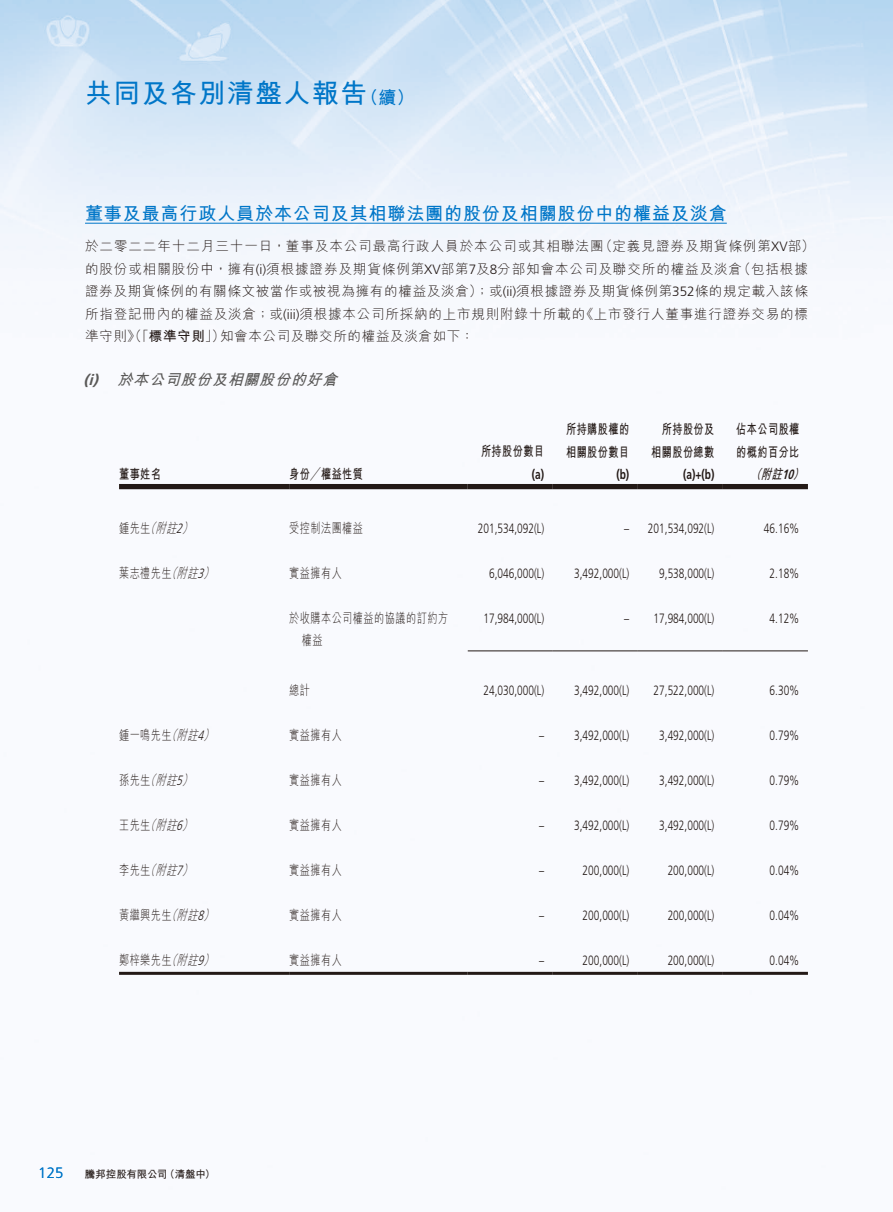
<style>
.page{position:relative;width:893px;height:1212px;background:#fff}
.page>*{position:absolute;margin:0;border:0;box-sizing:border-box;transform-origin:0 0}
.t1{font:700 27px "M Hei HK";letter-spacing:.05em;color:#0076c8}
.t2{font:700 18px "M Hei HK";letter-spacing:.05em;color:#0076c8}
.t3{font:italic 700 15px "M Hei HK";color:#595857}
.t4{font:300 15px "Frutiger LT Std";color:#0076c8}
.t5{font:italic 700 15px "Frutiger LT Std";color:#595857}
.t6{font:300 13.5px "Frutiger LT Std";color:#231916;scale:.75 1}
.t7{font:300 13.5px/22.5px "M Hei HK";letter-spacing:.055em;color:#231916}
.t8{font:300 13.5px/22.5px "M Hei HK";letter-spacing:.055em;color:#231916;scale:.75 1}
.t9{font:300 13.5px "M Hei HK";letter-spacing:.075em;color:#231916}
.t10{font:700 13.5px/22.5px "M Hei HK";letter-spacing:.05em;color:#231916;scale:.75 1}
.t11{font:italic 300 13.5px "M Hei HK";color:#231916;scale:.75 1}
.t12{font:700 13.5px "Frutiger LT Std";color:#231916;scale:.75 1}
.t13{font:italic 700 13.5px "M Hei HK";color:#231916;scale:.75 1}
.t14{font:italic 700 13.5px "Frutiger LT Std";color:#231916;scale:.75 1}
.t15{font:700 10.5px "M Hei HK";letter-spacing:-.015em;color:#231916}
.s1{font-family:"Frutiger LT Std"}
.s2{font-weight:700}
.s3{font-style:italic}
</style>
<div class="page">
<img style="left:0;top:0;width:893px;height:972px">
<hr style="left:85px;top:223px;width:642px;height:1px;background:#0076c8">
<div style="left:119px;top:484px;width:170px;height:5px;background:#231916"></div>
<div style="left:289px;top:484px;width:179px;height:5px;background:#231916"></div>
<div style="left:468px;top:484px;width:85px;height:5px;background:#231916"></div>
<div style="left:553px;top:484px;width:85px;height:5px;background:#231916"></div>
<div style="left:638px;top:484px;width:85px;height:5px;background:#231916"></div>
<div style="left:723px;top:484px;width:85px;height:5px;background:#231916"></div>
<hr style="left:468px;top:650px;width:85px;height:1px;background:#231916">
<hr style="left:553px;top:650px;width:85px;height:1px;background:#231916">
<hr style="left:638px;top:650px;width:85px;height:1px;background:#231916">
<hr style="left:723px;top:650px;width:85px;height:1px;background:#231916">
<hr style="left:119px;top:972px;width:170px;height:3px;background:#231916">
<hr style="left:289px;top:972px;width:179px;height:3px;background:#231916">
<hr style="left:468px;top:972px;width:85px;height:3px;background:#231916">
<hr style="left:553px;top:972px;width:85px;height:3px;background:#231916">
<hr style="left:638px;top:972px;width:85px;height:3px;background:#231916">
<hr style="left:723px;top:972px;width:85px;height:3px;background:#231916">
<h1 class="t1" style="left:85px;top:73px;width:284px">共同及各別清盤人報告</h1>
<h2 class="t2" style="left:360px;top:84px;width:56px">（續(</h2>
<h2 class="t2" style="left:85px;top:200px;width:643px">董事及最高行政人員於本公司及其相聯法團的股份及相關股份中的權益及淡倉</h2>
<p class="t9" style="left:599px;top:239px;width:217px">（定義見證券及期貨條例第<span class="s1">XV</span>部(</p>
<p class="t9" style="left:85px;top:239px;width:520px">於二零二二年十二月三十一日，董事及本公司最高行政人員於本公司或其相聯法團</p>
<p class="t7" style="left:85px;top:257px;width:659px">的股份或相關股份中，擁有 <span class="s1">)i(</span> 須根據證券及期貨條例第<span class="s1">XV</span>部第及<span class="s1">7 8</span>分部知會本公司及聯交所的權益及淡倉</p>
<p class="t7" style="left:85px;top:280px;width:724px">證券及期貨條例的有關條文被當作或被視為擁有的權益及淡倉）；或 <span class="s1">)i i(</span> 須根據證券及期貨條例第<span class="s1">352</span>條的規定載入該條</p>
<p class="t7" style="left:580px;top:302px;width:229px">《上市發行人董事進行證券交易的標</p>
<p class="t7" style="left:737px;top:257px;width:72px">（包括根據</p>
<p class="t7" style="left:220px;top:302px;width:367px;text-indent:-135px">所指登記冊內的權益及淡倉；或<span class="s1">(iii)</span>須根據本公司所採納的上市規則附錄十所載的知會本公司及聯交所的權益及淡倉如下：</p>
<p class="t7" style="left:85px;top:325px;width:142px">準守則》（「<span class="s2">標準守則</span>」）</p>
<p class="t3" style="left:118px;top:368px;width:226px">於本公司股份及相關股份的好倉</p>
<p class="t5" style="left:83px;top:371px;width:15px">i(</p>
<p class="t5" style="left:93px;top:371px;width:11px">)</p>
<p class="t10" style="left:119px;top:462px;width:58px">董事姓名</p>
<p class="t10" style="left:289px;top:462px;width:100px">身份╱權益性質</p>
<p class="t10" style="left:481px;top:439px;width:86px">所持股份數目</p>
<p class="t12" style="left:532px;top:466px;width:18px">(a(</p>
<p class="t10" style="left:566px;top:417px;width:86px">所持購股權的相關股份數目</p>
<p class="t12" style="left:616px;top:466px;width:19px">(b(</p>
<p class="t10" style="left:651px;top:417px;width:86px;text-align:right">所持股份及相關股份總數</p>
<p class="t12" style="left:683px;top:466px;width:43px">(b(+)a(</p>
<p class="t10" style="left:736px;top:417px;width:86px">佔本公司股權的概約百分比</p>
<p class="t13" style="left:793px;top:464px;width:21px">(</p>
<p class="t13" style="left:761px;top:464px;width:35px">附註</p>
<p class="t13" style="left:751px;top:464px;width:21px">（</p>
<p class="t14" style="left:782px;top:466px;width:22px">10</p>
<p class="t11" style="left:145px;top:521px;width:20px">（</p>
<p class="t11" style="left:176px;top:521px;width:27px">）<span class="s1">2</span></p>
<p class="t8" style="left:119px;top:516px;width:82px">鍾先生<span class="s3">附註</span></p>
<p class="t8" style="left:289px;top:516px;width:100px">受控制法團權益</p>
<p class="t6" style="left:478px;top:520px;width:90px">201,534,092 L( )</p>
<p class="t6" style="left:624px;top:520px;width:8px">–</p>
<p class="t6" style="left:648px;top:520px;width:90px">201,534,092 (L(</p>
<p class="t6" style="left:764px;top:520px;width:49px">46.16%</p>
<p class="t8" style="left:119px;top:561px;width:111px">葉志禮先生<span class="s3">附註</span></p>
<p class="t11" style="left:167px;top:566px;width:20px">（</p>
<p class="t11" style="left:197px;top:566px;width:27px">）<span class="s1">3</span></p>
<p class="t8" style="left:289px;top:561px;width:72px">實益擁有人</p>
<p class="t6" style="left:489px;top:565px;width:75px">6,046,000 )L(</p>
<p class="t6" style="left:574px;top:565px;width:75px">3,492,000 )L(</p>
<p class="t6" style="left:659px;top:565px;width:75px">9,538,000 (L(</p>
<p class="t6" style="left:770px;top:565px;width:41px">2.18%</p>
<p class="t8" style="left:302px;top:606px;width:196px;text-indent:-13px">於收購本公司權益的協議的訂約方權益</p>
<p class="t6" style="left:770px;top:610px;width:41px">4.12%</p>
<p class="t6" style="left:483px;top:610px;width:83px">17,984,000 L( )</p>
<p class="t6" style="left:624px;top:610px;width:8px">–</p>
<p class="t6" style="left:654px;top:610px;width:83px">17,984,000 (L(</p>
<p class="t8" style="left:289px;top:678px;width:29px">總計</p>
<p class="t6" style="left:483px;top:682px;width:83px">24,030,000 )L(</p>
<p class="t6" style="left:574px;top:682px;width:75px">3,492,000 )L(</p>
<p class="t6" style="left:654px;top:682px;width:83px">27,522,000 (L(</p>
<p class="t6" style="left:770px;top:682px;width:41px">6.30%</p>
<p class="t11" style="left:167px;top:728px;width:20px">（</p>
<p class="t11" style="left:197px;top:728px;width:27px">）<span class="s1">4</span></p>
<p class="t8" style="left:119px;top:723px;width:111px">鍾一鳴先生<span class="s3">附註</span></p>
<p class="t8" style="left:289px;top:723px;width:72px">實益擁有人</p>
<p class="t6" style="left:539px;top:727px;width:8px">–</p>
<p class="t6" style="left:574px;top:727px;width:75px">3,492,000 )L(</p>
<p class="t6" style="left:659px;top:727px;width:75px">3,492,000 (L(</p>
<p class="t6" style="left:770px;top:727px;width:41px">0.79%</p>
<p class="t11" style="left:145px;top:773px;width:20px">（</p>
<p class="t11" style="left:176px;top:773px;width:27px">）<span class="s1">5</span></p>
<p class="t8" style="left:119px;top:768px;width:82px">孫先生<span class="s3">附註</span></p>
<p class="t8" style="left:289px;top:768px;width:72px">實益擁有人</p>
<p class="t6" style="left:539px;top:772px;width:8px">–</p>
<p class="t6" style="left:574px;top:772px;width:75px">3,492,000 )L(</p>
<p class="t6" style="left:659px;top:772px;width:75px">3,492,000 (L(</p>
<p class="t6" style="left:770px;top:772px;width:41px">0.79%</p>
<p class="t11" style="left:145px;top:818px;width:20px">（</p>
<p class="t11" style="left:176px;top:818px;width:27px">）<span class="s1">6</span></p>
<p class="t8" style="left:119px;top:813px;width:82px">王先生<span class="s3">附註</span></p>
<p class="t8" style="left:289px;top:813px;width:72px">實益擁有人</p>
<p class="t6" style="left:539px;top:817px;width:8px">–</p>
<p class="t6" style="left:574px;top:817px;width:75px">3,492,000 )L(</p>
<p class="t6" style="left:659px;top:817px;width:75px">3,492,000 (L(</p>
<p class="t6" style="left:770px;top:817px;width:41px">0.79%</p>
<p class="t11" style="left:145px;top:863px;width:20px">（</p>
<p class="t11" style="left:176px;top:863px;width:27px">）<span class="s1">7</span></p>
<p class="t8" style="left:119px;top:858px;width:82px">李先生<span class="s3">附註</span></p>
<p class="t8" style="left:289px;top:858px;width:72px">實益擁有人</p>
<p class="t6" style="left:539px;top:862px;width:8px">–</p>
<p class="t6" style="left:583px;top:862px;width:64px">200,000 )L(</p>
<p class="t6" style="left:668px;top:862px;width:64px">200,000 (L(</p>
<p class="t6" style="left:770px;top:862px;width:41px">0.04%</p>
<p class="t11" style="left:167px;top:908px;width:20px">（</p>
<p class="t11" style="left:197px;top:908px;width:27px">）<span class="s1">8</span></p>
<p class="t8" style="left:119px;top:903px;width:111px">黃繼興先生<span class="s3">附註</span></p>
<p class="t8" style="left:289px;top:903px;width:72px">實益擁有人</p>
<p class="t6" style="left:539px;top:907px;width:8px">–</p>
<p class="t6" style="left:583px;top:907px;width:64px">200,000 )L(</p>
<p class="t6" style="left:668px;top:907px;width:64px">200,000 (L(</p>
<p class="t6" style="left:770px;top:907px;width:41px">0.04%</p>
<p class="t11" style="left:167px;top:953px;width:20px">（</p>
<p class="t11" style="left:197px;top:953px;width:27px">）<span class="s1">9</span></p>
<p class="t8" style="left:119px;top:948px;width:111px">鄭梓樂先生<span class="s3">附註</span></p>
<p class="t8" style="left:289px;top:948px;width:72px">實益擁有人</p>
<p class="t6" style="left:539px;top:952px;width:8px">–</p>
<p class="t6" style="left:583px;top:952px;width:64px">200,000 )L(</p>
<p class="t6" style="left:668px;top:952px;width:64px">200,000 (L(</p>
<p class="t6" style="left:770px;top:952px;width:41px">0.04%</p>
<p class="t4" style="left:38px;top:1164px;width:27px">125</p>
<p class="t15" style="left:85px;top:1167px;width:84px">騰邦控股有限公司</p>
<p class="t15" style="left:164px;top:1167px;width:52px">（清盤中(</p>
</div>
